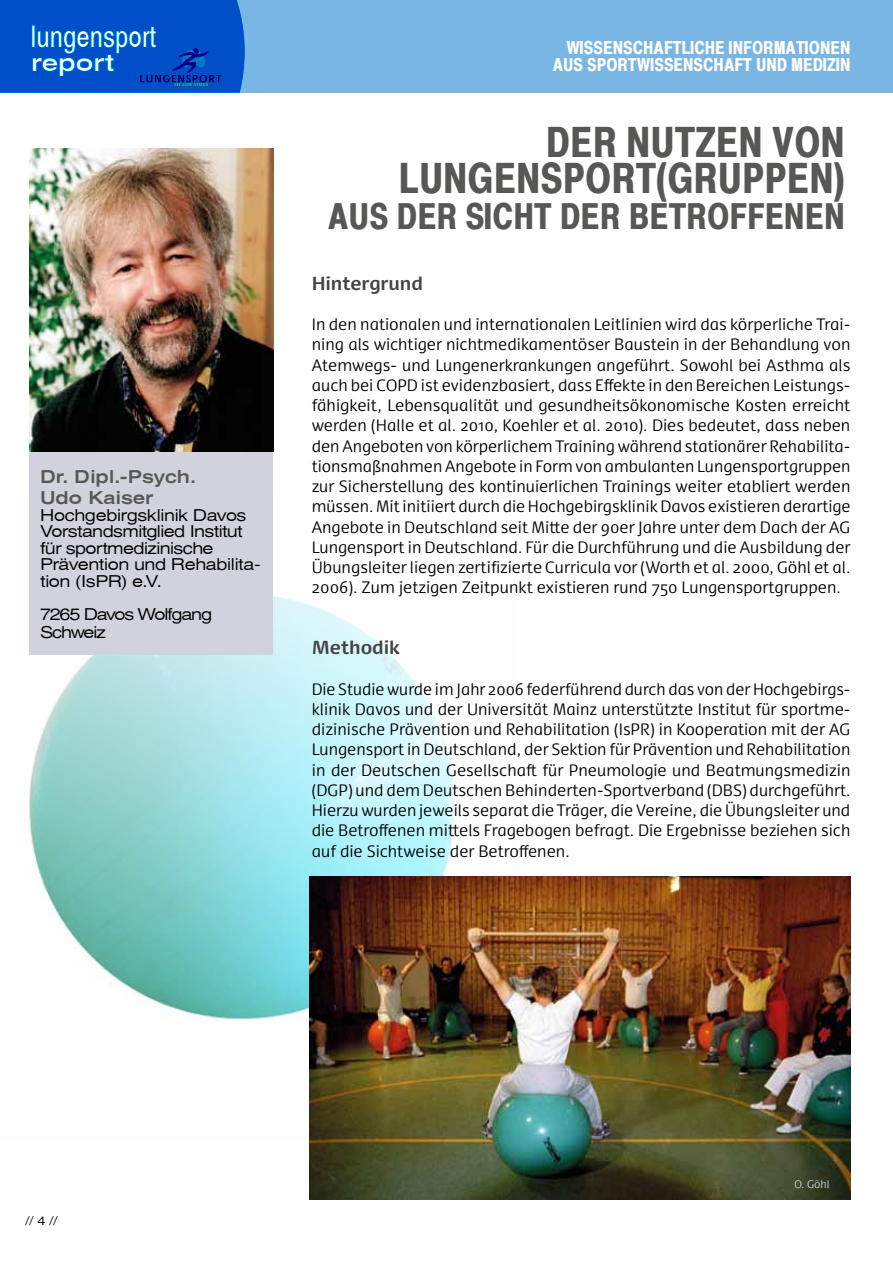
<style>
.page{position:relative;width:893px;height:1263px;background:#fff}
.page>*{position:absolute;margin:0;border:0;box-sizing:border-box;transform-origin:0 0}
.t1{font:700 42px/36px "Xerox Sans Serif Narrow FC";color:#575756;text-align:right}
.t2{font:700 36px "Xerox Sans Serif Narrow FC";color:#575756}
.t3{font:30px "Xerox Sans Serif Narrow FC";color:#fff}
.t4{font:700 24px "Xerox Sans Serif Wide FC";color:#fff}
.t5{font:700 18px/16.5px "Xerox Sans Serif Narrow FC";color:#fff;text-align:right}
.t6{font:700 18px/21.6px "Xerox Sans Serif Wide FC";letter-spacing:-.005em;color:#575756}
.t7{font:700 18px "Dancer Pro";color:#454444}
.t8{font:16.5px/16.5px "Xerox Sans Serif Wide FC";letter-spacing:-.04em;color:#000}
.t9{font:16.5px/18px "Xerox Sans Serif Wide FC";letter-spacing:-.08em;color:#000}
.t10{font:300 15.75px/20.2px "Dancer Pro";color:#000;text-align:justify}
.t11{font:12px "Xerox Sans Serif Wide FC";color:#000}
.t12{font:300 10.5px "Dancer Pro";color:#d0d5d8}
</style>
<div class="page">
<div style="left:0;top:0;width:893px;height:92px;background:#7ab6e3"></div>
<svg style="left:0;top:0;width:247px;height:93px;background:#024fc6"></svg>
<img style="left:29px;top:502px;width:488px;height:518px">
<div style="left:30px;top:450px;width:243px;height:204px;background:#d1d2dd"></div>
<img style="left:30px;top:148px;width:243px;height:303px">
<img style="left:309px;top:877px;width:541px;height:322px">
<h3 class="t3" style="left:31px;top:19px;width:127px">lungensport</h3>
<h3 class="t4" style="left:31px;top:48px;width:85px">report</h3>
<p class="t6" style="left:40px;top:465px;width:157px">Dr. Dipl.-Psych.<br>Udo Kaiser</p>
<p class="t8" style="left:40px;top:506px;width:222px">Hochgebirgsklinik Davos<br>Vorstandsmitglied Institut für sportmedizinische<br>Prävention und Rehabilita&shy;tion (IsPR) e.V.</p>
<p class="t9" style="left:40px;top:605px;width:173px">7265 Davos Wolfgang<br>Schweiz</p>
<p class="t5" style="left:553px;top:40px;width:299px">WISSENSCHAFTLICHE INFORMATIONEN<br>AUS SPORTWISSENSCHAFT UND MEDIZIN</p>
<h1 class="t1" style="left:398px;top:124px;width:448px">DER NUTZEN VON<br>LUNGENSPORT(GRUPPEN)</h1>
<h2 class="t2" style="left:328px;top:194px;width:519px">AUS DER SICHT DER BETROFFENEN</h2>
<p class="t7" style="left:312px;top:270px;width:113px">Hintergrund</p>
<p class="t10" style="left:312px;top:313px;width:540px">In den nationalen und internationalen Leitlinien wird das körperliche Trai&shy;ning als wichtiger nichtmedikamentöser Baustein in der Behandlung von Atemwegs- und Lungenerkrankungen angeführt. Sowohl bei Asthma als auch bei COPD ist evidenzbasiert, dass Effekte in den Bereichen Leistungs&shy;fähigkeit, Lebensqualität und gesundheitsökonomische Kosten erreicht werden (Halle et al. 2010, Koehler et al. 2010). Dies bedeutet, dass neben den Angeboten von körperlichem Training während stationärer Rehabilita&shy;tionsmaßnahmen Angebote in Form von ambulanten Lungensportgruppen zur Sicherstellung des kontinuierlichen Trainings weiter etabliert werden müssen. Mit initiiert durch die Hochgebirgsklinik Davos existieren derartige Angebote in Deutschland seit Mitte der 90er Jahre unter dem Dach der AG Lungensport in Deutschland. Für die Durchführung und die Ausbildung der Übungsleiter liegen zertifizierte Curricula vor (Worth et al. 2000, Göhl et al.<br>2006). Zum jetzigen Zeitpunkt existieren rund 750 Lungensportgruppen.</p>
<p class="t7" style="left:312px;top:634px;width:90px">Methodik</p>
<p class="t10" style="left:312px;top:678px;width:540px">Die Studie wurde im Jahr 2006 federführend durch das von der Hochgebirgs&shy;klinik Davos und der Universität Mainz unterstützte Institut für sportme&shy;dizinische Prävention und Rehabilitation (IsPR) in Kooperation mit der AG Lungensport in Deutschland, der Sektion für Prävention und Rehabilitation in der Deutschen Gesellschaft für Pneumologie und Beatmungsmedizin (DGP) und dem Deutschen Behinderten-Sportverband (DBS) durchgeführt.<br>Hierzu wurden jeweils separat die Träger, die Vereine, die Übungsleiter und die Betroffenen mittels Fragebogen befragt. Die Ergebnisse beziehen sich auf die Sichtweise der Betroffenen.</p>
<p class="t11" style="left:26px;top:1213px;width:34px">// 4 //</p>
<p class="t12" style="left:794px;top:1177px;width:37px">O. Göhl</p>
</div>
